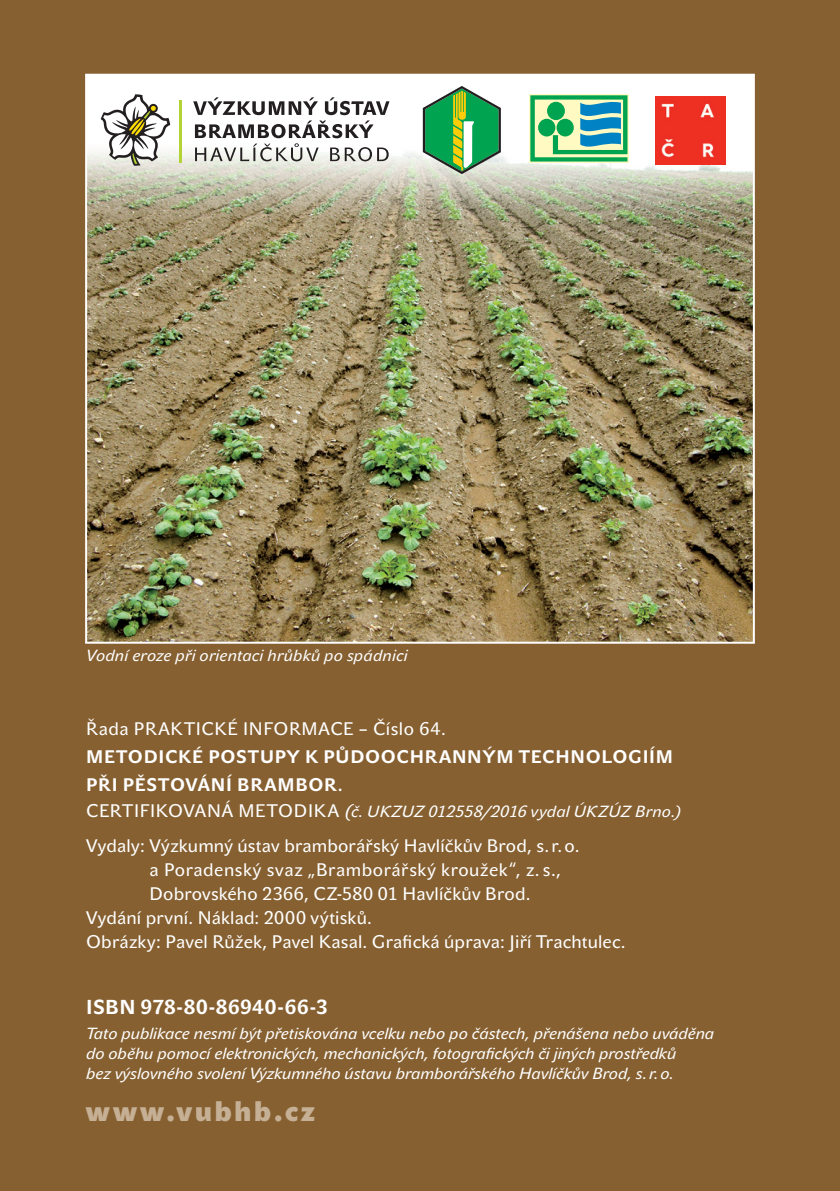
<style>
.page{position:relative;width:840px;height:1191px;background:#fff}
.page>*{position:absolute;margin:0;border:0;box-sizing:border-box;transform-origin:0 0}
.t1{font:700 28px "John Sans Heavy Pro";letter-spacing:.11em;color:#c6b095}
.t2{font:700 20px "John Sans Text Pro";letter-spacing:.02em;color:#fff}
.t3{font:18px "John Sans Text Pro";letter-spacing:.02em;color:#fff}
.t4{font:700 18px/28px "John Sans Text Pro";letter-spacing:.04em;color:#fff}
.t5{font:18px "John Sans Text Pro";letter-spacing:.04em;color:#fff}
.t6{font:italic 16px/20px "John Sans Text Pro";color:#fff}
.s1{font-family:"John Sans Medium Pro";font-weight:400}
.s2{font-style:normal;font-size:18px}
.s3{font-size:18px}
</style>
<div class="page">
<div style="left:0;top:0;width:839px;height:1191px;background:#866031"></div>
<div style="left:86px;top:75px;width:667px;height:567px;background:#fff"></div>
<img style="left:88px;top:142px;width:663px;height:498px">
<svg style="left:101px;top:94px;width:69px;height:72px"></svg>
<hr style="left:180px;top:101px;width:2px;height:62px;background:#b3d234">
<svg style="left:193px;top:97px;width:196px;height:64px"></svg>
<svg style="left:422px;top:86px;width:78px;height:88px"></svg>
<svg style="left:529px;top:94px;width:99px;height:68px"></svg>
<svg style="left:530px;top:95px;width:97px;height:66px;background:#6bc097"></svg>
<img style="left:655px;top:96px;width:70px;height:68px">
<p class="t6" style="left:86px;top:645px;width:323px">Vodní eroze při orientaci hrůbků po spádnici</p>
<p class="t5" style="left:86px;top:718px;width:361px">Řada PRAKTICKÉ INFORMACE – Číslo 64.</p>
<p class="t4" style="left:86px;top:743px;width:588px">METODICKÉ POSTUPY K PŮDOOCHRANNÝM TECHNOLOGIÍM<br>PŘI PĚSTOVÁNÍ BRAMBOR<span class="s1">.</span></p>
<p class="t6" style="left:86px;top:801px;width:596px"><span class="s2">CERTIFIKOVANÁ METODIKA</span> <span class="s3">(</span>č. UKZUZ 012558/2016 vydal ÚKZÚZ Brno.)</p>
<p class="t3" style="left:86px;top:835px;width:494px">Vydaly: Výzkumný ústav bramborářský Havlíčkův Brod, s.r.o.</p>
<p class="t3" style="left:149px;top:859px;width:413px">a Poradenský svaz „Bramborářský kroužek“, z. s.,</p>
<p class="t3" style="left:149px;top:883px;width:382px">Dobrovského 2366, CZ-580 01 Havlíčkův Brod.</p>
<p class="t3" style="left:86px;top:907px;width:287px">Vydání první. Náklad: 2000 výtisků.</p>
<p class="t3" style="left:86px;top:931px;width:541px">Obrázky: Pavel Růžek, Pavel Kasal. Grafická úprava: Jiří Trachtulec.</p>
<p class="t2" style="left:86px;top:995px;width:243px">ISBN 978-80-86940-66-3</p>
<p class="t6" style="left:86px;top:1023px;width:629px">Tato publikace nesmí být přetiskována vcelku nebo po částech, přenášena nebo uváděna do oběhu pomocí elektronických, mechanických, fotografických či jiných prostředků<br>bez výslovného svolení Výzkumného ústavu bramborářského Havlíčkův Brod, s.r.o.</p>
<h1 class="t1" style="left:86px;top:1095px;width:230px">www.vubhb.cz</h1>
</div>
